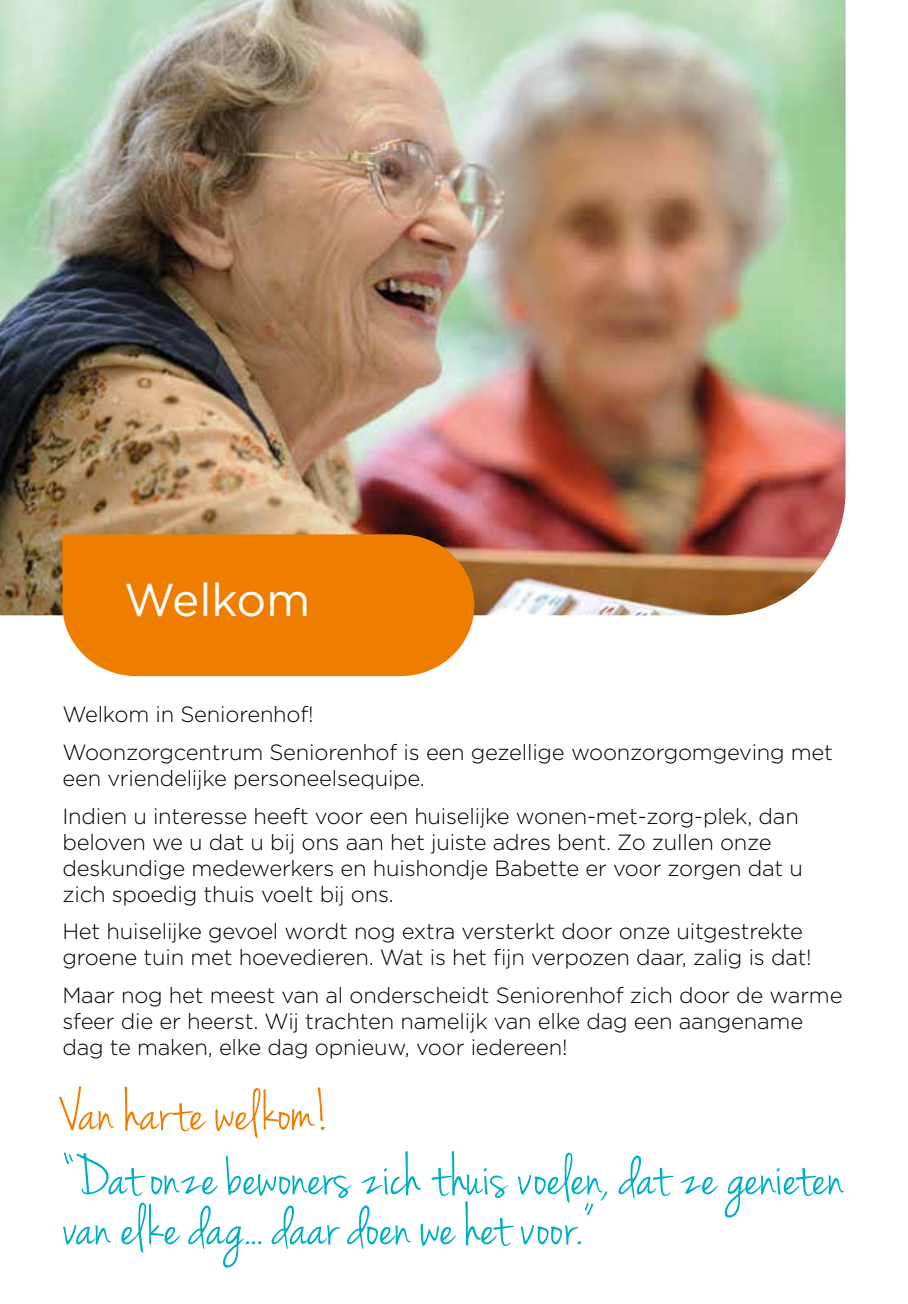
<style>
.page{position:relative;width:908px;height:1304px;background:#fff}
.page>*{position:absolute;margin:0;border:0;box-sizing:border-box;transform-origin:0 0}
.t1{font:60px/50px "Jenna Sue";letter-spacing:.005em;color:#00aec3}
.t2{font:60px "Jenna Sue";letter-spacing:.01em;color:#ef7d00}
.t3{font:46px "Gotham";color:#fff}
.t4{font:300 22px/26px "Gotham";letter-spacing:-.01em;color:#000}
</style>
<div class="page">
<img style="left:0;top:0;width:845px;height:615px">
<div style="left:62px;top:534px;width:412px;height:142px;background:#ef7d00"></div>
<h2 class="t3" style="left:124px;top:570px;width:187px">Welkom</h2>
<p class="t4" style="left:62px;top:695px;width:771px;line-height:37.8px">Welkom in Seniorenhof!<br>Woonzorgcentrum Seniorenhof is een gezellige woonzorgomgeving met</p>
<p class="t4" style="left:62px;top:759px;width:737px;line-height:37.8px">een vriendelijke personeelsequipe.<br>Indien u interesse heeft voor een huiselijke wonen-met-zorg-plek, dan</p>
<p class="t4" style="left:62px;top:828px;width:741px">beloven we u dat u bij ons aan het juiste adres bent. Zo zullen onze deskundige medewerkers en huishondje Babette er voor zorgen dat u zich spoedig thuis voelt bij ons.</p>
<p class="t4" style="left:62px;top:918px;width:750px">Het huiselijke gevoel wordt nog extra versterkt door onze uitgestrekte groene tuin met hoevedieren. Wat is het fijn verpozen daar, zalig is dat!</p>
<p class="t4" style="left:62px;top:982px;width:781px">Maar nog het meest van al onderscheidt Seniorenhof zich door de warme sfeer die er heerst. Wij trachten namelijk van elke dag een aangename dag te maken, elke dag opnieuw, voor iedereen!</p>
<h1 class="t2" style="left:62px;top:1078px;width:269px">Van harte welkom!</h1>
<h1 class="t1" style="left:62px;top:1155px;width:782px">“Dat onze bewoners zich thuis voelen, dat ze genieten van elke dag... daar doen we het voor.”</h1>
</div>
